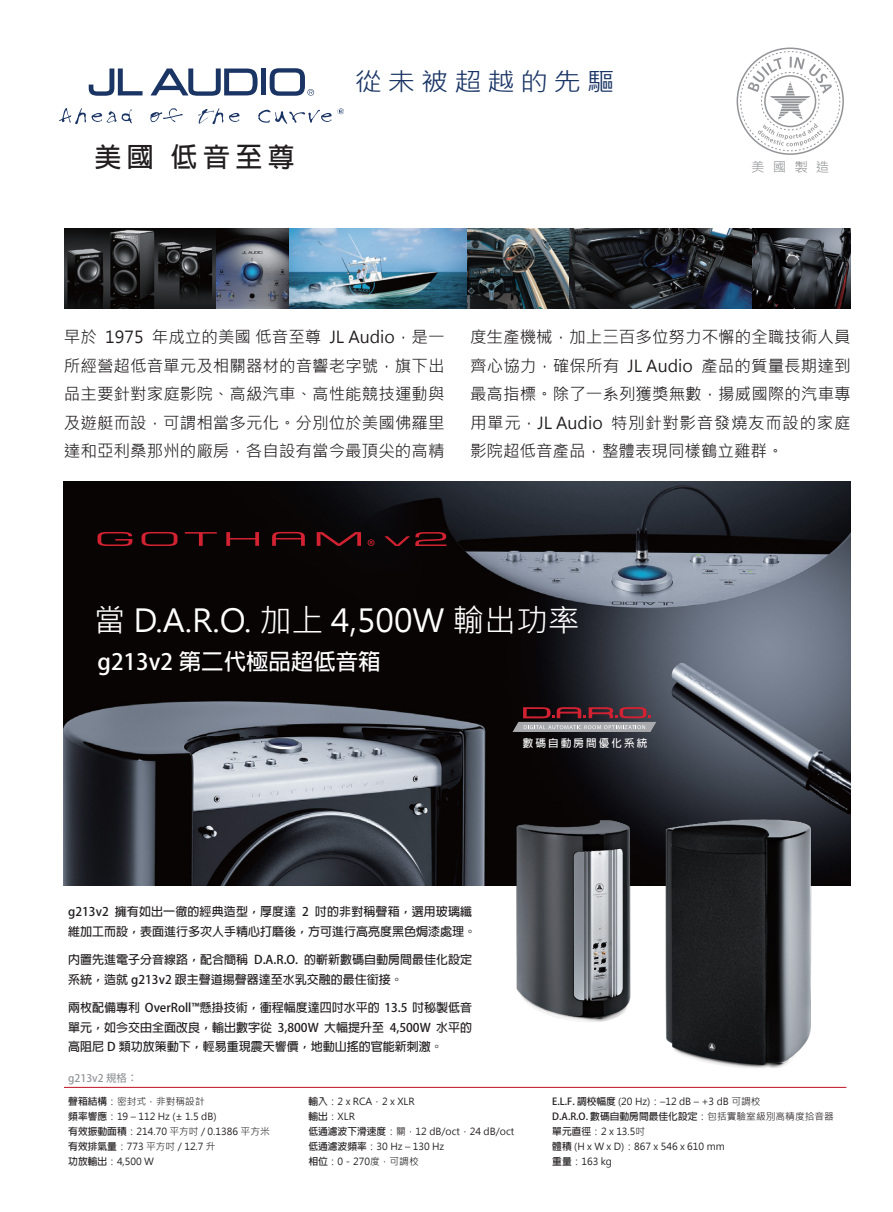
<style>
.page{position:relative;width:893px;height:1212px;background:#fff}
.page>*{position:absolute;margin:0;border:0;box-sizing:border-box;transform-origin:0 0}
.t1{font:31.5px "Microsoft Jheng Hei";color:#fff}
.t2{font:700 27px "Adobe Fan Heiti Std";letter-spacing:.2em;color:#221e1f}
.t3{font:25.05px "Microsoft Jheng Hei";letter-spacing:.2em;color:#193464;scale:1.1 1}
.t4{font:700 22.35px "Adobe Fan Heiti Std";color:#fff}
.t5{font:16.5px/28.5px "Microsoft Jheng Hei";letter-spacing:.005em;color:#221e1f;text-align:justify}
.t6{font:13.5px "Microsoft Jheng Hei";color:#939597}
.t7{font:700 12px/19.5px "Adobe Fan Heiti Std";color:#221e1f}
.t8{font:700 10.5px "Adobe Fan Heiti Std";letter-spacing:.2em;color:#fff}
.t9{font:700 10.5px "Adobe Fan Heiti Std";color:#939598}
.t10{font:9.75px/15px "Microsoft Jheng Hei";color:#221e1f}
.t11{font:700 9.75px "Adobe Fan Heiti Std";color:#221e1f}
.s1{font-family:"Adobe Fan Heiti Std";font-weight:700}
.s2{font-family:"Microsoft Jheng Hei";font-weight:400}
</style>
<div class="page">
<img style="left:64px;top:482px;width:786px;height:404px">
<svg style="left:89px;top:69px;width:54px;height:27px"></svg>
<svg style="left:150px;top:69px;width:108px;height:27px"></svg>
<div style="left:261px;top:69px;width:5px;height:26px;background:#1a3464"></div>
<svg style="left:270px;top:68px;width:44px;height:28px"></svg>
<svg style="left:59px;top:108px;width:73px;height:16px"></svg>
<svg style="left:150px;top:108px;width:33px;height:15px"></svg>
<svg style="left:198px;top:108px;width:42px;height:16px"></svg>
<svg style="left:258px;top:108px;width:86px;height:16px"></svg>
<hr style="left:64px;top:1087px;width:782px;height:1px;background:#c41f32">
<img style="left:64px;top:228px;width:787px;height:80px">
<img style="left:490px;top:795px;width:331px;height:293px">
<svg style="left:737px;top:48px;width:107px;height:107px"></svg>
<svg style="left:97px;top:532px;width:35px;height:14px"></svg>
<svg style="left:142px;top:532px;width:35px;height:14px"></svg>
<svg style="left:185px;top:532px;width:32px;height:14px"></svg>
<svg style="left:226px;top:532px;width:33px;height:14px"></svg>
<svg style="left:272px;top:532px;width:33px;height:14px"></svg>
<svg style="left:317px;top:532px;width:44px;height:14px"></svg>
<svg style="left:368px;top:539px;width:6px;height:7px"></svg>
<svg style="left:384px;top:532px;width:62px;height:14px"></svg>
<svg style="left:512px;top:707px;width:144px;height:25px;background:#74585e"></svg>
<h2 class="t2" style="left:94px;top:141px;width:202px">美國 低音至尊</h2>
<h3 class="t3" style="left:354px;top:66px;width:238px">從未被超越的先驅</h3>
<p class="t6" style="left:751px;top:159px;width:80px">美國製造</p>
<h3 class="t5" style="left:64px;top:323px;width:382px">早於 1975 年成立的美國 低音至尊 JL Audio，是一所經營超低音單元及相關器材的音響老字號，旗下出品主要針對家庭影院、高級汽車、高性能競技運動與及遊艇而設，可謂相當多元化。分別位於美國佛羅里達和亞利桑那州的廠房，各自設有當今最頂尖的高精</h3>
<h3 class="t5" style="left:470px;top:323px;width:382px">度生產機械，加上三百多位努力不懈的全職技術人員齊心協力，確保所有 JL Audio 產品的質量長期達到最高指標。除了一系列獲獎無數，揚威國際的汽車專用單元，JL Audio 特別針對影音發燒友而設的家庭影院超低音產品，整體表現同樣鶴立雞群。</h3>
<h1 class="t1" style="left:94px;top:601px;width:488px">當 D.A.R.O. 加上 4,500W 輸出功率</h1>
<h3 class="t4" style="left:97px;top:648px;width:285px">g213v2 第二代極品超低音箱</h3>
<p class="t8" style="left:523px;top:736px;width:126px">數碼自動房間優化系統</p>
<p class="t7" style="left:68px;top:902px;width:409px">g213v2 擁有如出一徹的經典造型，厚度達 2 吋的非對稱聲箱，選用玻璃纖維加工而設，表面進行多次人手精心打磨後，方可進行高亮度黑色焗漆處理。</p>
<p class="t7" style="left:68px;top:950px;width:405px">內置先進電子分音線路，配合簡稱 D.A.R.O. 的嶄新數碼自動房間最佳化設定系統，造就 g213v2 跟主聲道揚聲器達至水乳交融的最住銜接。</p>
<p class="t7" style="left:68px;top:998px;width:405px;text-align:justify">兩枚配備專利 OverRoll™懸掛技術，衝程幅度達四吋水平的 13.5 吋秘製低音單元，如今交由全面改良，輸出數字從 3,800W 大幅提升至 4,500W 水平的高阻尼 D 類功放策動下，輕易重現震天響價，地動山搖的官能新刺激。</p>
<p class="t9" style="left:68px;top:1072px;width:71px">g213v2 規格：</p>
<p class="t10" style="left:68px;top:1094px;width:203px"><span class="s1">聲箱結構</span>：密封式，非對稱設計<br><span class="s1">頻率響應</span>：19 – 112 Hz (± 1.5 dB)<br><span class="s1">有效振動面積</span>：214.70 平方吋 / 0.1386 平方米<span class="s1">有效排氣量</span>：773 平方吋 / 12.7 升<br><span class="s1">功放輸出</span>：4,500 W</p>
<p class="t10" style="left:308px;top:1094px;width:208px"><span class="s1">輸入</span>：2 x RCA，2 x XLR<br><span class="s1">輸出</span>：XLR<br><span class="s1">低通濾波下滑速度</span>：關，12 dB/oct，24 dB/oct<span class="s1">低通濾波頻率</span>：30 Hz – 130 Hz<br><span class="s1">相位</span>：0－270度，可調校</p>
<p class="t10" style="left:552px;top:1094px;width:210px"><span class="s1">E.L.F. 調校幅度</span> (20 Hz)：–12 dB – +3 dB 可調校</p>
<p class="t11" style="left:552px;top:1111px;width:283px">D.A.R.O. 數碼自動房間最佳化設定<span class="s2">：包括實驗室級別高精度拾音器</span></p>
<p class="t10" style="left:552px;top:1124px;width:174px"><span class="s1">單元直徑</span>：2 x 13.5吋<br><span class="s1">體積</span> (H x W x D)：867 x 546 x 610 mm<span class="s1">重量</span>：163 kg</p>
</div>
